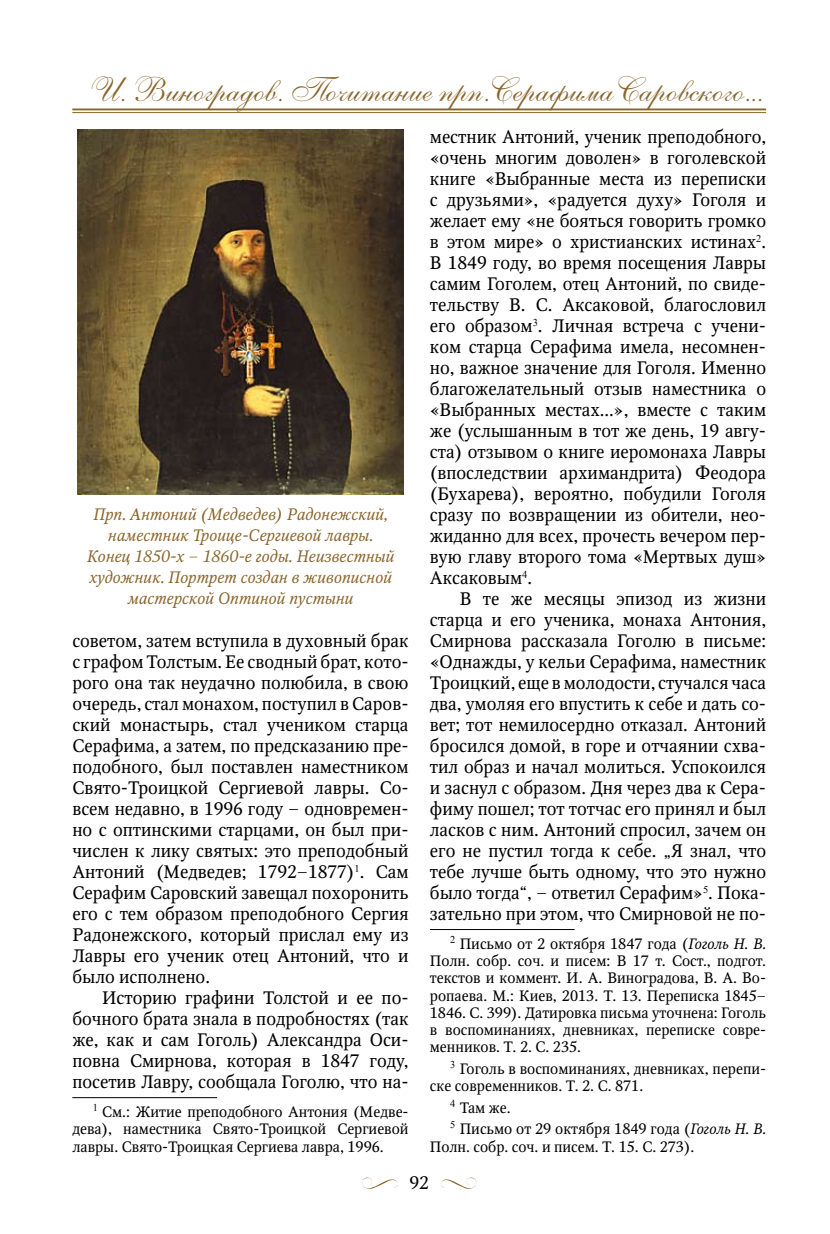
<style>
.page{position:relative;width:830px;height:1234px;background:#fff}
.page>*{position:absolute;margin:0;border:0;box-sizing:border-box;transform-origin:0 0}
.t1{font:34.5px "Anastasianew";color:#8a652b}
.t2{font:18px/21px "Octava C";color:#000;text-align:justify}
.t3{font:italic 16.5px/21px "Octava C";color:#8a652b;text-align:center}
.t4{font:15px/17.2px "Octava C";color:#000;text-align:justify}
.s1{font-style:italic}
</style>
<div class="page">
<hr style="left:72px;top:108px;width:693px;height:2px;background:#8a652b">
<hr style="left:72px;top:112px;width:693px;height:1px;background:#8a652b">
<svg style="left:362px;top:1177px;width:36px;height:12px"></svg>
<svg style="left:441px;top:1177px;width:36px;height:12px"></svg>
<hr style="left:72px;top:1097px;width:145px;height:1px;background:#000">
<hr style="left:429px;top:929px;width:145px;height:1px;background:#000">
<img style="left:78px;top:129px;width:325px;height:365px">
<h1 class="t1" style="left:96px;top:70px;width:671px">И. Виноградов. Почитание прп.Серафима Саровского...</h1>
<p class="t3" style="left:87px;top:504px;width:309px">Прп. Антоний (Медведев) Радонежский, наместник Троице-Сергиевой лавры.<br>Конец 1850-х – 1860-е годы. Неизвестный художник. Портрет создан в живописной мастерской Оптиной пустыни</p>
<p class="t2" style="left:72px;top:630px;width:337px">советом, затем вступила в духовный брак с графом Толстым. Ее сводный брат, кото&shy;рого она так неудачно полюбила, в свою очередь, стал монахом, поступил в Саров&shy;ский монастырь, стал учеником старца Серафима, а затем, по предсказанию пре&shy;подобного, был поставлен наместником Свято-Троицкой Сергиевой лавры. Со&shy;всем недавно, в 1996 году – одновремен&shy;но с оптинскими старцами, он был при&shy;числен к лику святых: это преподобный Антоний (Медведев; 1792–1877)<sup>1</sup>. Сам Серафим Саровский завещал похоронить его с тем образом преподобного Сергия Радонежского, который прислал ему из Лавры его ученик отец Антоний, что и было исполнено.</p>
<p class="t2" style="left:72px;top:987px;width:337px;text-indent:30px">Историю графини Толстой и ее по&shy;бочного брата знала в подробностях (так же, как и сам Гоголь) Александра Оси&shy;повна Смирнова, которая в 1847 году, посетив Лавру, сообщала Гоголю, что на-</p>
<p class="t4" style="left:72px;top:1103px;width:337px;text-indent:20px"><sup>1</sup> См.: Житие преподобного Антония (Медве&shy;дева), наместника Свято-Троицкой Сергиевой лавры. Свято-Троицкая Сергиева лавра, 1996.</p>
<p class="t2" style="left:429px;top:126px;width:337px">местник Антоний, ученик преподобного, «очень многим доволен» в гоголевской книге «Выбранные места из переписки с друзьями», «радуется духу» Гоголя и желает ему «не бояться говорить громко в этом мире» о христианских истинах<sup>2</sup>.<br>В 1849 году, во время посещения Лавры самим Гоголем, отец Антоний, по свиде&shy;тельству В. С. Аксаковой, благословил его образом<sup>3</sup>. Личная встреча с учени&shy;ком старца Серафима имела, несомнен&shy;но, важное значение для Гоголя. Именно благожелательный отзыв наместника о «Выбранных местах...», вместе с таким же (услышанным в тот же день, 19 авгу&shy;ста) отзывом о книге иеромонаха Лавры (впоследствии архимандрита) Феодора (Бухарева), вероятно, побудили Гоголя сразу по возвращении из обители, нео&shy;жиданно для всех, прочесть вечером пер&shy;вую главу второго тома «Мертвых душ» Аксаковым<sup>4</sup>.</p>
<p class="t2" style="left:429px;top:588px;width:337px;text-indent:30px">В те же месяцы эпизод из жизни старца и его ученика, монаха Антония, Смирнова рассказала Гоголю в письме: «Однажды, у кельи Серафима, наместник Троицкий, еще в молодости, стучался часа два, умоляя его впустить к себе и дать со&shy;вет; тот немилосердно отказал. Антоний бросился домой, в горе и отчаянии схва&shy;тил образ и начал молиться. Успокоился и заснул с образом. Дня через два к Сера&shy;фиму пошел; тот тотчас его принял и был ласков с ним. Антоний спросил, зачем он его не пустил тогда к себе. „Я знал, что тебе лучше быть одному, что это нужно было тогда“, – ответил Серафим»<sup>5</sup>. Пока&shy;зательно при этом, что Смирновой не по-</p>
<p class="t4" style="left:429px;top:935px;width:337px;text-indent:20px"><sup>2</sup> Письмо от 2 октября 1847 года (<span class="s1">Гоголь Н. В.<br></span>Полн. собр. соч. и писем: В 17 т. Сост., подгот. текстов и коммент. И. А. Виноградова, В. А. Во&shy;ропаева. М.: Киев, 2013. Т. 13. Переписка 1845– 1846. С. 399). Датировка письма уточнена: Гоголь в воспоминаниях, дневниках, переписке совре&shy;менников. Т. 2. С. 235.</p>
<p class="t4" style="left:429px;top:1060px;width:337px;text-indent:20px"><sup>3</sup> Гоголь в воспоминаниях, дневниках, перепи&shy;ске современников. Т. 2. С. 871.</p>
<p class="t4" style="left:450px;top:1097px;width:317px;line-height:21.5px"><sup>4</sup> Там же.<br><sup>5</sup> Письмо от 29 октября 1849 года (<span class="s1">Гоголь Н. В.</span></p>
<p class="t4" style="left:429px;top:1137px;width:266px">Полн. собр. соч. и писем. Т. 15. С. 273).</p>
<p class="t2" style="left:409px;top:1172px;width:21px">92</p>
</div>
